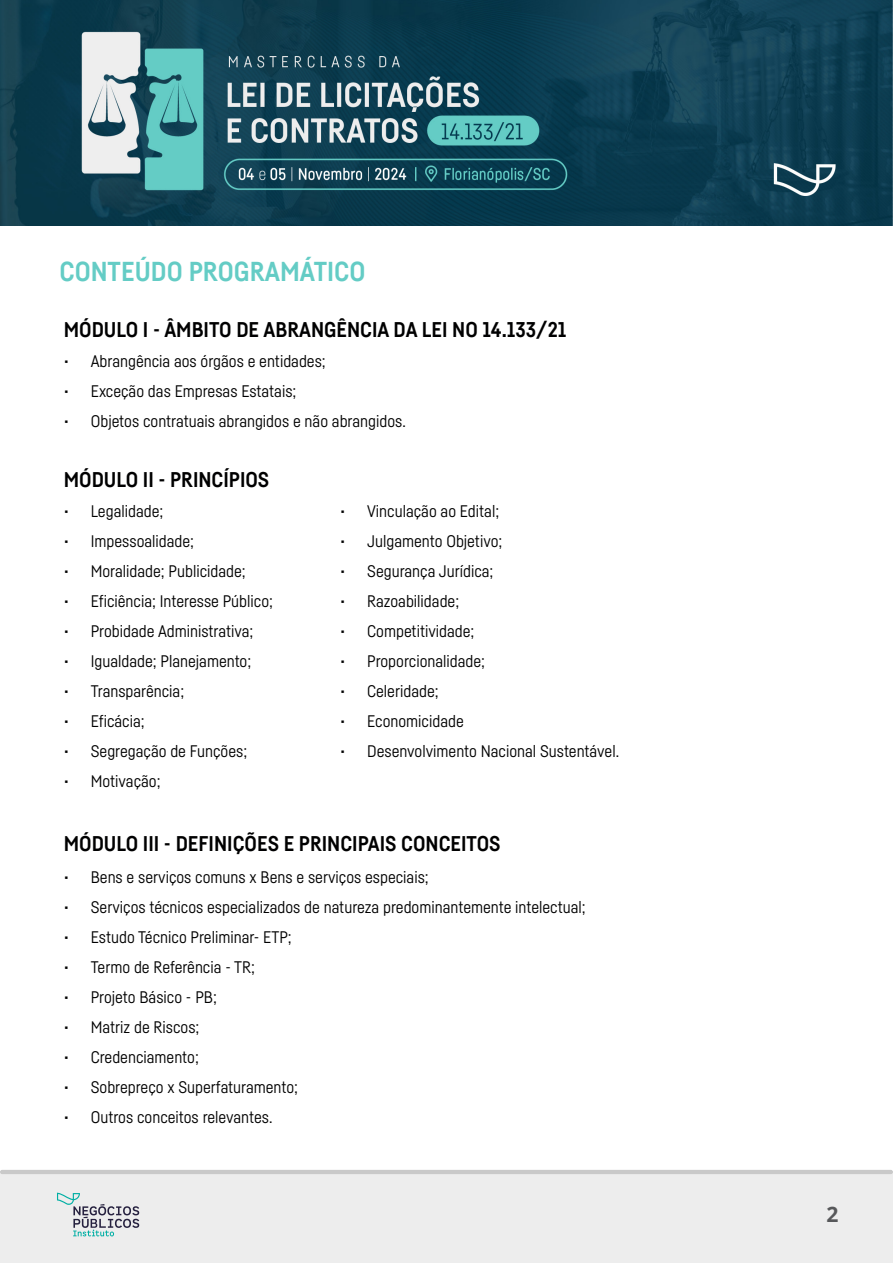
<style>
.page{position:relative;width:893px;height:1263px;background:#fff}
.page>*{position:absolute;margin:0;border:0;box-sizing:border-box;transform-origin:0 0}
.t1{font:700 27px "Fabrikat";color:#64ccc5}
.t2{font:700 21px "Fabrikat";color:#000001}
.t3{font:700 21px "Open Sans";color:#57585a}
.t4{font:16.5px "Fabrikat";color:#000001}
</style>
<div class="page">
<div style="left:0;top:1174px;width:893px;height:89px;background:#ededed"></div>
<hr style="left:0;top:1170px;width:893px;height:4px;background:#c9c9c9;border-radius:2px">
<svg style="left:57px;top:1193px;width:82px;height:43px"></svg>
<img style="left:0;top:0;width:893px;height:225px">
<p class="t1" style="left:60px;top:255px;width:307px">CONTEÚDO PROGRAMÁTICO</p>
<p class="t2" style="left:64px;top:317px;width:504px">MÓDULO I - ÂMBITO DE ABRANGÊNCIA DA LEI NO 14.133/21</p>
<p class="t4" style="left:64px;top:351px;width:263px">• Abrangência aos órgãos e entidades;</p>
<p class="t4" style="left:64px;top:381px;width:234px">• Exceção das Empresas Estatais;</p>
<p class="t4" style="left:64px;top:411px;width:343px">• Objetos contratuais abrangidos e não abrangidos.</p>
<p class="t2" style="left:64px;top:467px;width:207px">MÓDULO II - PRINCÍPIOS</p>
<p class="t4" style="left:64px;top:501px;width:101px">• Legalidade;</p>
<p class="t4" style="left:64px;top:531px;width:132px">• Impessoalidade;</p>
<p class="t4" style="left:64px;top:561px;width:183px">• Moralidade; Publicidade;</p>
<p class="t4" style="left:64px;top:591px;width:211px">• Eficiência; Interesse Público;</p>
<p class="t4" style="left:64px;top:621px;width:191px">• Probidade Administrativa;</p>
<p class="t4" style="left:64px;top:651px;width:189px">• Igualdade; Planejamento;</p>
<p class="t4" style="left:64px;top:681px;width:122px">• Transparência;</p>
<p class="t4" style="left:64px;top:711px;width:82px">• Eficácia;</p>
<p class="t4" style="left:64px;top:741px;width:185px">• Segregação de Funções;</p>
<p class="t4" style="left:64px;top:771px;width:98px">• Motivação;</p>
<p class="t4" style="left:340px;top:501px;width:161px">• Vinculação ao Edital;</p>
<p class="t4" style="left:340px;top:531px;width:164px">• Julgamento Objetivo;</p>
<p class="t4" style="left:340px;top:561px;width:155px">• Segurança Jurídica;</p>
<p class="t4" style="left:340px;top:591px;width:121px">• Razoabilidade;</p>
<p class="t4" style="left:340px;top:621px;width:136px">• Competitividade;</p>
<p class="t4" style="left:340px;top:651px;width:146px">• Proporcionalidade;</p>
<p class="t4" style="left:340px;top:681px;width:100px">• Celeridade;</p>
<p class="t4" style="left:340px;top:711px;width:125px">• Economicidade</p>
<p class="t4" style="left:340px;top:741px;width:280px">• Desenvolvimento Nacional Sustentável.</p>
<p class="t2" style="left:64px;top:831px;width:438px">MÓDULO III - DEFINIÇÕES E PRINCIPAIS CONCEITOS</p>
<p class="t4" style="left:64px;top:867px;width:366px">• Bens e serviços comuns x Bens e serviços especiais;</p>
<p class="t4" style="left:64px;top:897px;width:523px">• Serviços técnicos especializados de natureza predominantemente intelectual;</p>
<p class="t4" style="left:64px;top:927px;width:229px">• Estudo Técnico Preliminar- ETP;</p>
<p class="t4" style="left:64px;top:957px;width:193px">• Termo de Referência - TR;</p>
<p class="t4" style="left:64px;top:987px;width:155px">• Projeto Básico - PB;</p>
<p class="t4" style="left:64px;top:1017px;width:137px">• Matriz de Riscos;</p>
<p class="t4" style="left:64px;top:1047px;width:137px">• Credenciamento;</p>
<p class="t4" style="left:64px;top:1077px;width:236px">• Sobrepreço x Superfaturamento;</p>
<p class="t4" style="left:64px;top:1107px;width:210px">• Outros conceitos relevantes.</p>
<p class="t3" style="left:826px;top:1200px;width:14px">2</p>
</div>
